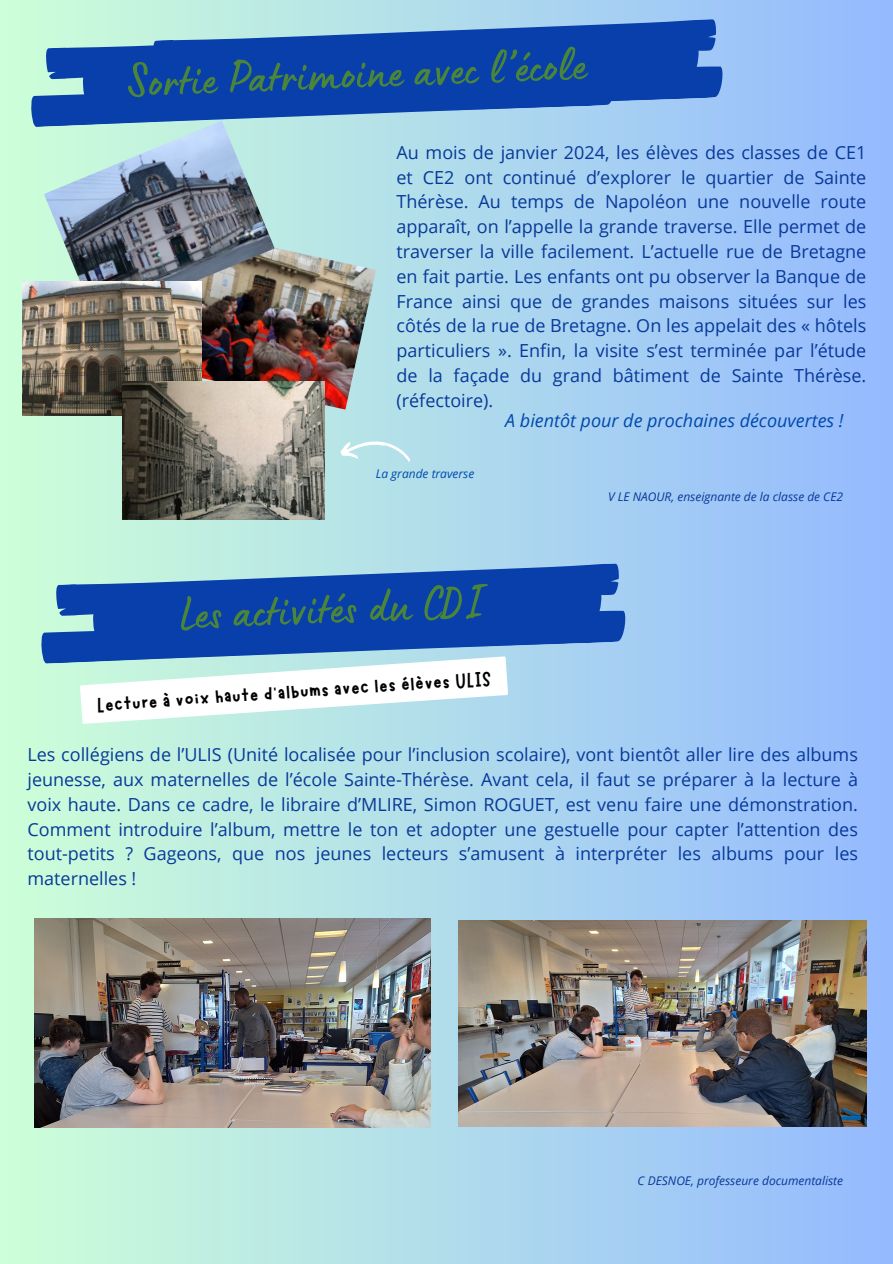
<style>
.page{position:relative;width:893px;height:1264px;background:#fff}
.page>*{position:absolute;margin:0;border:0;box-sizing:border-box;transform-origin:0 0}
.t1{font:49.35px "Lumios Marker";color:#4a8539}
.t2{font:21.45px "Marykate";color:#000}
.t3{font:18px/24.8px "Open Sans";color:#083999;text-align:justify}
.t4{font:italic 18px "Open Sans";color:#004aad}
.t5{font:italic 12px "Open Sans";color:#083999}
.t6{font:italic 12px "Open Sans";color:#004aad}
</style>
<div class="page">
<div style="left:0;top:0;width:892px;height:1263px;background:linear-gradient(to right,#cdffd8,#94b9fe)"></div>
<svg style="left:28px;top:26px;width:590px;height:101px;background:#6598c6"></svg>
<svg style="left:136px;top:18px;width:590px;height:102px;background:#2f63ba"></svg>
<svg style="left:39px;top:562px;width:590px;height:102px;background:#3469b9"></svg>
<img style="left:201px;top:229px;width:175px;height:180px">
<img style="left:44px;top:120px;width:231px;height:202px">
<img style="left:22px;top:281px;width:179px;height:134px">
<img style="left:123px;top:381px;width:201px;height:139px">
<svg style="left:340px;top:439px;width:71px;height:23px"></svg>
<svg style="left:80px;top:656px;width:428px;height:68px"></svg>
<img style="left:458px;top:920px;width:408px;height:206px">
<img style="left:34px;top:918px;width:396px;height:209px">
<h1 class="t1" style="left:125px;top:65px;width:461px;rotate:-2deg">Sortie Patrimoine avec l’école</h1>
<p class="t3" style="left:396px;top:140px;width:471px">Au mois de janvier 2024, les élèves des classes de CE1 et CE2 ont continué d’explorer le quartier de Sainte Thérèse. Au temps de Napoléon une nouvelle route apparaît, on l’appelle la grande traverse. Elle permet de traverser la ville facilement. L’actuelle rue de Bretagne en fait partie. Les enfants ont pu observer la Banque de France ainsi que de grandes maisons situées sur les côtés de la rue de Bretagne. On les appelait des « hôtels particuliers ». Enfin, la visite s’est terminée par l’étude de la façade du grand bâtiment de Sainte Thérèse. (réfectoire).</p>
<p class="t6" style="left:375px;top:465px;width:100px">La grande traverse</p>
<p class="t4" style="left:505px;top:408px;width:340px">A bientôt pour de prochaines découvertes !</p>
<p class="t5" style="left:608px;top:488px;width:236px">V LE NAOUR, enseignante de la classe de CE2</p>
<h1 class="t1" style="left:179px;top:597px;width:302px;rotate:-2deg">Les activités du CDI</h1>
<p class="t2" style="left:96px;top:692px;width:397px;rotate:-4deg">Lecture à voix haute d’albums avec les élèves ULIS</p>
<p class="t3" style="left:27px;top:742px;width:832px">Les collégiens de l’ULIS (Unité localisée pour l’inclusion scolaire), vont bientôt aller lire des albums jeunesse, aux maternelles de l’école Sainte-Thérèse. Avant cela, il faut se préparer à la lecture à voix haute. Dans ce cadre, le libraire d’MLIRE, Simon ROGUET, est venu faire une démonstration.<br>Comment introduire l’album, mettre le ton et adopter une gestuelle pour capter l’attention des tout-petits ? Gageons, que nos jeunes lecteurs s’amusent à interpréter les albums pour les maternelles !</p>
<p class="t5" style="left:637px;top:1172px;width:207px">C DESNOE, professeure documentaliste</p>
</div>
